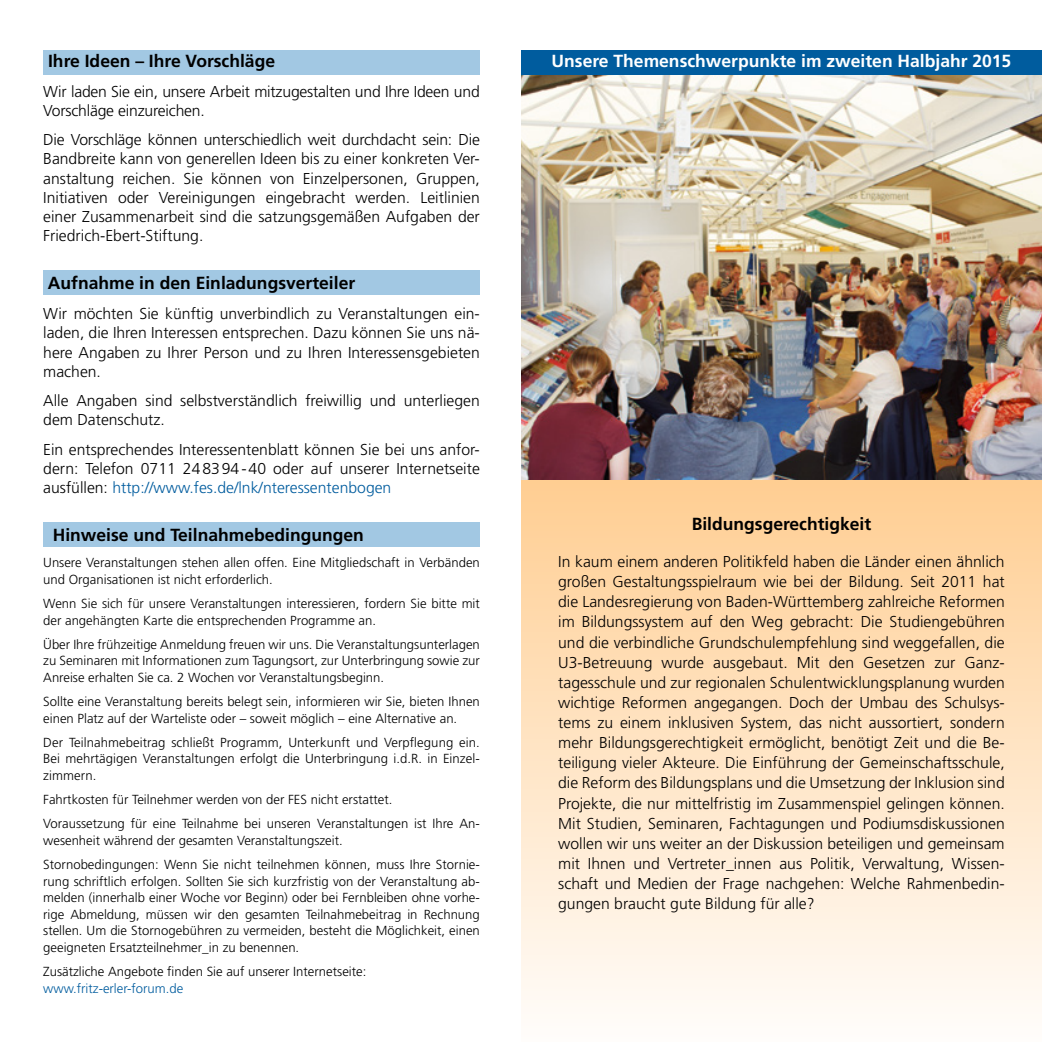
<style>
.page{position:relative;width:1042px;height:1042px;background:#fff}
.page>*{position:absolute;margin:0;border:0;box-sizing:border-box;transform-origin:0 0}
.t1{font:700 17.5px "Frutiger";color:#000}
.t2{font:700 17.5px "Frutiger";color:#fff}
.t3{font:300 15.75px/20.1px "Frutiger";color:#000;text-align:justify}
.t4{font:300 13.12px/16.6px "Frutiger";color:#000}
.t5{font:300 13.12px "Frutiger";color:#005c9e}
.s1{color:#005c9e}
</style>
<div class="page">
<div style="left:521px;top:476px;width:521px;height:566px;background:linear-gradient(to bottom,#ffcd91,#fffdfb)"></div>
<img style="left:521px;top:74px;width:521px;height:405px">
<div style="left:521px;top:50px;width:521px;height:24px;background:#005c9e"></div>
<div style="left:43px;top:522px;width:437px;height:25px;background:#a2c8e3"></div>
<div style="left:43px;top:50px;width:437px;height:24px;background:#a2c8e3"></div>
<div style="left:43px;top:270px;width:437px;height:25px;background:#a2c8e3"></div>
<p class="t1" style="left:48px;top:51px;width:228px">Ihre Ideen – Ihre Vorschläge</p>
<p class="t3" style="left:43px;top:82px;width:438px;line-height:19.2px">Wir laden Sie ein, unsere Arbeit mitzugestalten und Ihre Ideen und<br>Vorschläge einzureichen.</p>
<p class="t3" style="left:43px;top:130px;width:438px;line-height:19.2px">Die Vorschläge können unterschiedlich weit durchdacht sein: Die Bandbreite kann von generellen Ideen bis zu einer konkreten Ver&shy;anstaltung reichen. Sie können von Einzelpersonen, Gruppen, Initiativen oder Vereinigungen eingebracht werden. Leitlinien einer Zusammenarbeit sind die satzungsgemäßen Aufgaben der Friedrich-Ebert-Stiftung.</p>
<p class="t1" style="left:48px;top:272px;width:309px">Aufnahme in den Einladungsverteiler</p>
<p class="t3" style="left:43px;top:304px;width:438px;line-height:19.2px">Wir möchten Sie künftig unverbindlich zu Veranstaltungen ein&shy;laden, die Ihren Interessen entsprechen. Dazu können Sie uns nä&shy;here Angaben zu Ihrer Person und zu Ihren Interessensgebieten machen.</p>
<p class="t3" style="left:43px;top:391px;width:438px;line-height:19.2px">Alle Angaben sind selbstverständlich freiwillig und unterliegen dem Datenschutz.</p>
<p class="t3" style="left:43px;top:439px;width:438px;line-height:19.2px">Ein entsprechendes Interessentenblatt können Sie bei uns anfor&shy;dern: Telefon 0711 248394-40 oder auf unserer Internetseite ausfüllen: <span class="s1">http://www.fes.de/lnk/nteressentenbogen</span></p>
<p class="t1" style="left:53px;top:524px;width:313px">Hinweise und Teilnahmebedingungen</p>
<p class="t4" style="left:43px;top:554px;width:438px">Unsere Veranstaltungen stehen allen offen. Eine Mitgliedschaft in Verbänden und Organisationen ist nicht erforderlich.</p>
<p class="t4" style="left:43px;top:595px;width:438px">Wenn Sie sich für unsere Veranstaltungen interessieren, fordern Sie bitte mit der angehängten Karte die entsprechenden Programme an.</p>
<p class="t4" style="left:43px;top:636px;width:438px;text-align:justify">Über Ihre frühzeitige Anmeldung freuen wir uns. Die Veranstaltungsunterlagen zu Seminaren mit Informationen zum Tagungsort, zur Unterbringung sowie zur Anreise erhalten Sie ca. 2 Wochen vor Veranstaltungsbeginn.</p>
<p class="t4" style="left:43px;top:693px;width:438px">Sollte eine Veranstaltung bereits belegt sein, informieren wir Sie, bieten Ihnen einen Platz auf der Warteliste oder – soweit möglich – eine Alternative an.</p>
<p class="t4" style="left:43px;top:734px;width:438px;text-align:justify">Der Teilnahmebeitrag schließt Programm, Unterkunft und Verpflegung ein.<br>Bei mehrtägigen Veranstaltungen erfolgt die Unterbringung i.d.R. in Einzel&shy;zimmern.</p>
<p class="t4" style="left:43px;top:787px;width:437px;line-height:24.2px">Fahrtkosten für Teilnehmer werden von der FES nicht erstattet.<br>Voraussetzung für eine Teilnahme bei unseren Veranstaltungen ist Ihre An-</p>
<p class="t4" style="left:43px;top:828px;width:438px;line-height:24.2px">wesenheit während der gesamten Veranstaltungszeit.<br>Stornobedingungen: Wenn Sie nicht teilnehmen können, muss Ihre Stornie-</p>
<p class="t4" style="left:43px;top:872px;width:438px;text-align:justify">rung schriftlich erfolgen. Sollten Sie sich kurzfristig von der Veranstaltung ab&shy;melden (innerhalb einer Woche vor Beginn) oder bei Fernbleiben ohne vorhe&shy;rige Abmeldung, müssen wir den gesamten Teilnahmebeitrag in Rechnung stellen. Um die Stornogebühren zu vermeiden, besteht die Möglichkeit, einen geeigneten Ersatzteilnehmer_in zu benennen.</p>
<p class="t4" style="left:43px;top:963px;width:325px">Zusätzliche Angebote finden Sie auf unserer Internetseite:</p>
<p class="t5" style="left:43px;top:981px;width:141px">www.fritz-erler-forum.de</p>
<p class="t2" style="left:551px;top:51px;width:461px">Unsere Themenschwerpunkte im zweiten Halbjahr 2015</p>
<p class="t1" style="left:692px;top:513px;width:181px">Bildungsgerechtigkeit</p>
<p class="t3" style="left:558px;top:551px;width:448px">In kaum einem anderen Politikfeld haben die Länder einen ähnlich großen Gestaltungsspielraum wie bei der Bildung. Seit 2011 hat die Landesregierung von Baden-Württemberg zahlreiche Reformen im Bildungssystem auf den Weg gebracht: Die Studiengebühren und die verbindliche Grundschulempfehlung sind weggefallen, die U3-Betreuung wurde ausgebaut. Mit den Gesetzen zur Ganz&shy;tagesschule und zur regionalen Schulentwicklungsplanung wurden wichtige Reformen angegangen. Doch der Umbau des Schulsys&shy;tems zu einem inklusiven System, das nicht aussortiert, sondern mehr Bildungsgerechtigkeit ermöglicht, benötigt Zeit und die Be&shy;teiligung vieler Akteure. Die Einführung der Gemeinschaftsschule, die Reform des Bildungsplans und die Umsetzung der Inklusion sind Projekte, die nur mittelfristig im Zusammenspiel gelingen können.<br>Mit Studien, Seminaren, Fachtagungen und Podiumsdiskussionen wollen wir uns weiter an der Diskussion beteiligen und gemeinsam mit Ihnen und Vertreter_innen aus Politik, Verwaltung, Wissen&shy;schaft und Medien der Frage nachgehen: Welche Rahmenbedin&shy;gungen braucht gute Bildung für alle?</p>
</div>
